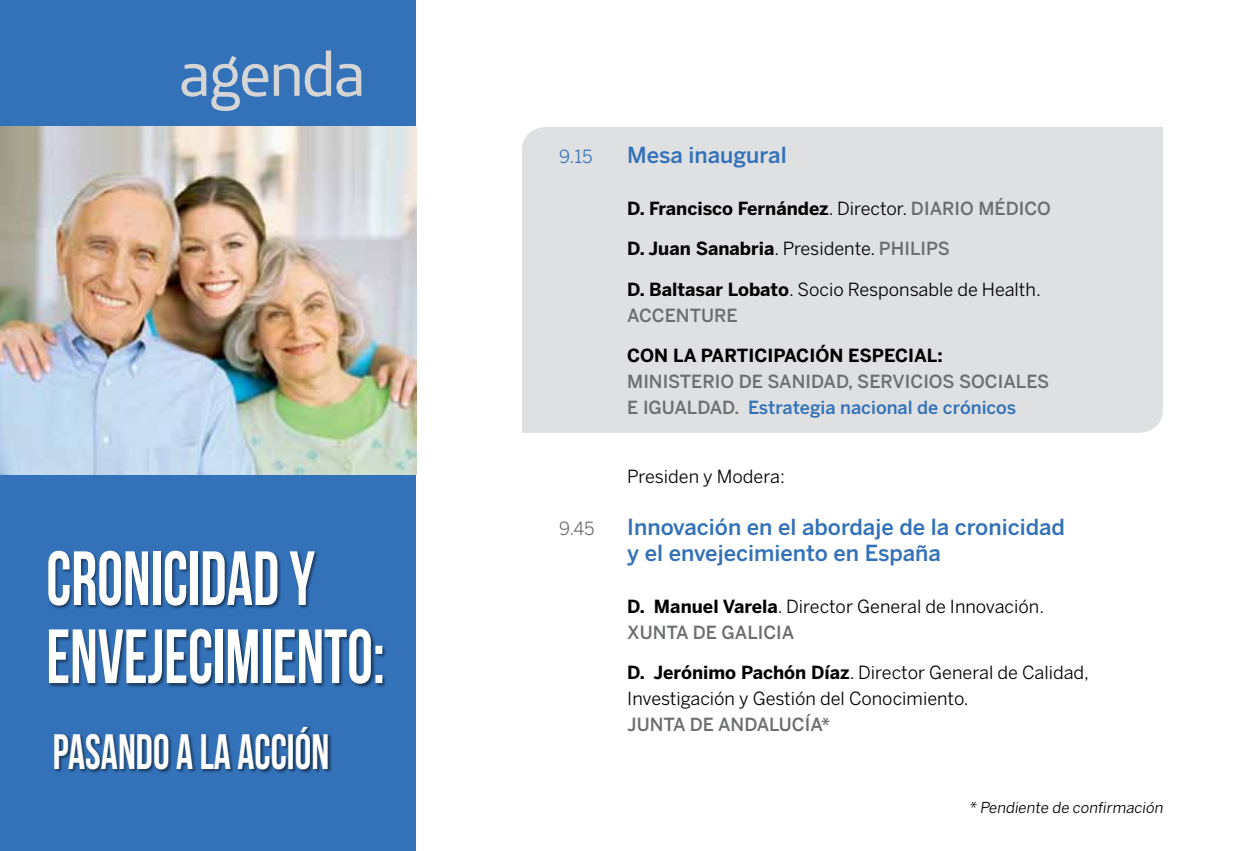
<style>
.page{position:relative;width:1248px;height:851px;background:#fff}
.page>*{position:absolute;margin:0;border:0;box-sizing:border-box;transform-origin:0 0}
.t1{font:76.6px/78px "Bebas Neue";color:#fff;scale:.85 1}
.t2{font:63.4px "Telefonica Text";letter-spacing:-.03em;color:#d5d5d5}
.t3{font:49.6px "Bebas Neue";color:#fff;scale:.85 1}
.t4{font:500 22px/26px "Benton Sans";color:#3371b8}
.t5{font:18px/26px "Benton Sans";color:#000}
.t6{font:700 18px "Benton Sans";color:#000}
.t7{font:500 18px/26px "Benton Sans";color:#6d6e71}
.t8{font:18px "Benton Sans";color:#3371b8}
.t9{font:18px "Benton Sans";color:#6d6e71}
.t10{font:15px "Benton Sans";color:#000}
.s1{font-weight:400}
.s2{font-weight:500;color:#6d6e71}
.s3{font-weight:700}
.s4{color:#3371b8}
</style>
<div class="page">
<div style="left:0;top:0;width:416px;height:850px;background:#3371b8"></div>
<div style="left:522px;top:127px;width:640px;height:306px;background:#dfe0e1"></div>
<img style="left:0;top:127px;width:416px;height:348px">
<div style="left:48px;top:550px;width:338px;height:138px;background:#000;opacity:.5"></div>
<div style="left:54px;top:725px;width:278px;height:49px;background:#000;opacity:.5"></div>
<h2 class="t2" style="left:179px;top:20px;width:188px">agenda</h2>
<h1 class="t1" style="left:46px;top:538px;width:400px">CRONICIDAD Y<br>ENVEJECIMIENTO:</h1>
<h3 class="t3" style="left:53px;top:724px;width:327px">PASANDO A LA ACCIÓN</h3>
<p class="t8" style="left:559px;top:146px;width:35px">9.15</p>
<p class="t4" style="left:627px;top:142px;width:161px">Mesa inaugural</p>
<p class="t6" style="left:627px;top:198px;width:425px">D. Francisco Fernández<span class="s1">. Director.</span> <span class="s2">DIARIO MÉDICO</span></p>
<p class="t6" style="left:627px;top:238px;width:324px">D. Juan Sanabria<span class="s1">. Presidente.</span> <span class="s2">PHILIPS</span></p>
<p class="t5" style="left:627px;top:276px;width:415px"><span class="s3">D. Baltasar Lobato</span>. Socio Responsable de Health.<br><span class="s2">ACCENTURE</span></p>
<p class="t6" style="left:627px;top:344px;width:317px">Con la participación especial:</p>
<p class="t7" style="left:627px;top:368px;width:423px">MINISTERIO DE SANIDAD, SERVICIOS SOCIALES<br>E IGUALDAD. <span class="s4">Estrategia nacional de crónicos</span></p>
<p class="t5" style="left:627px;top:463px;width:159px">Presiden y Modera:</p>
<p class="t9" style="left:559px;top:517px;width:37px">9.45</p>
<p class="t4" style="left:627px;top:513px;width:439px">Innovación en el abordaje de la cronicidad y el envejecimiento en España</p>
<p class="t5" style="left:627px;top:593px;width:418px"><span class="s3">D. Manuel Varela</span>. Director General de Innovación.<br><span class="s2">XUNTA DE GALICIA</span></p>
<p class="t5" style="left:627px;top:659px;width:463px"><span class="s3">D. Jerónimo Pachón Díaz</span>. Director General de Calidad,<br>Investigación y Gestión del Conocimiento.</p>
<p class="t7" style="left:627px;top:711px;width:205px">JUNTA DE ANDALUCÍA*</p>
<p class="t10" style="left:968px;top:798px;width:198px">* Pendiente de confirmación</p>
</div>
